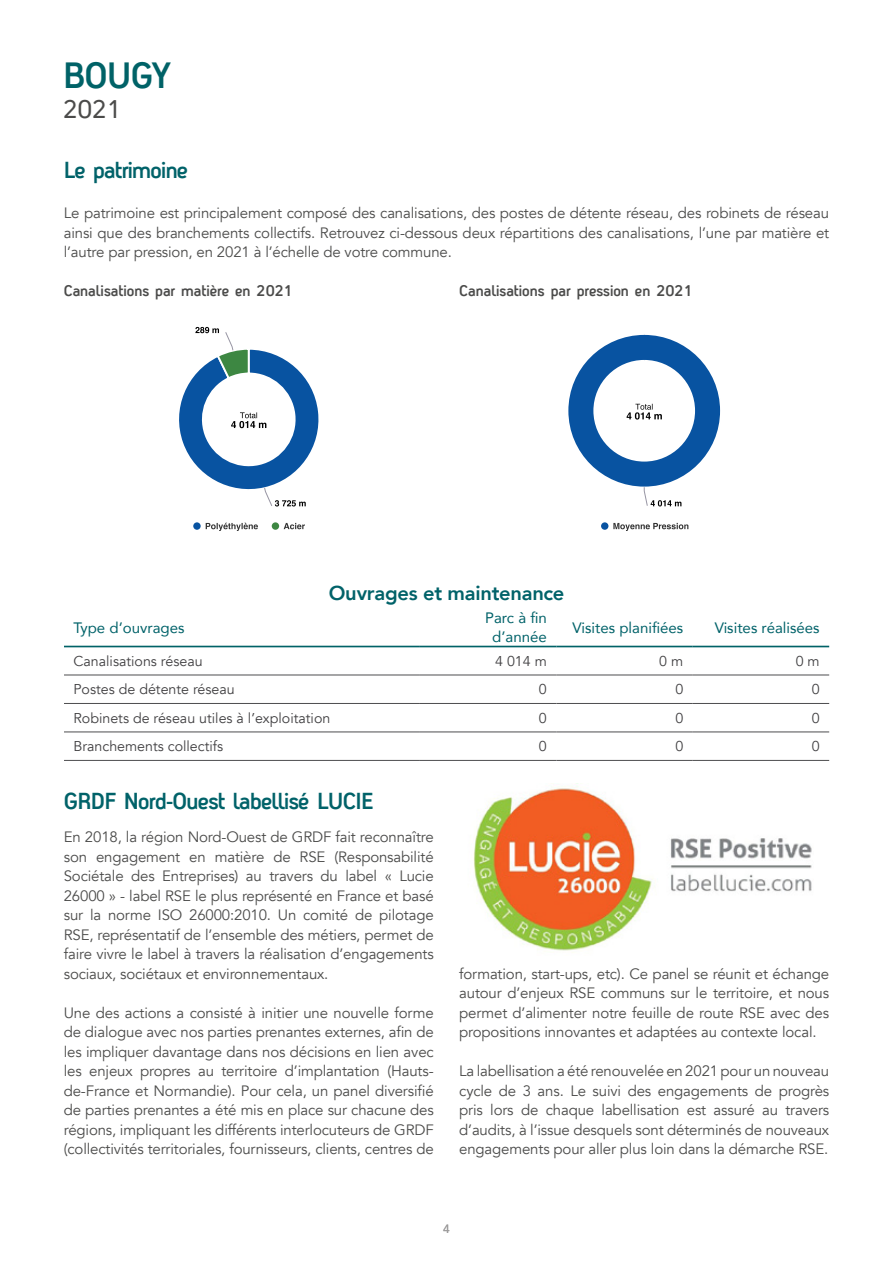
<style>
.page{position:relative;width:893px;height:1263px;background:#fff}
.page>*{position:absolute;margin:0;border:0;box-sizing:border-box;transform-origin:0 0}
.t1{font:700 35.55px "Antagometrica BTW01";letter-spacing:-.025em;color:#006267}
.t2{font:24.75px "Antagometrica BTW01 Regular 2";color:#4b4b4a}
.t3{font:700 22.5px "Antagometrica BTW01";letter-spacing:-.03em;color:#006269}
.t4{font:800 20.1px "Avenir";letter-spacing:-.01em;color:#006269}
.t5{font:15px/19.5px "Avenir";letter-spacing:-.01em;color:#4b4b4a;text-align:justify}
.t6{font:15px/18.5px "Avenir";color:#006269;text-align:center}
.t7{font:700 15px "Antagometrica BTW01";color:#4b4b4a}
.t8{font:14.25px "Avenir";color:#414042}
.t9{font:12px "Avenir";color:#9d9c9c}
</style>
<div class="page">
<svg style="left:206px;top:523px;width:52px;height:8px"></svg>
<div style="left:193px;top:522px;width:8px;height:8px;background:#0853a1;border-radius:50%"></div>
<svg style="left:284px;top:523px;width:21px;height:6px"></svg>
<div style="left:272px;top:522px;width:7px;height:8px;background:#3d8742;border-radius:50%"></div>
<svg style="left:179px;top:327px;width:140px;height:180px"></svg>
<svg style="left:613px;top:523px;width:75px;height:8px"></svg>
<div style="left:601px;top:522px;width:7px;height:8px;background:#0853a1;border-radius:50%"></div>
<svg style="left:568px;top:334px;width:153px;height:172px"></svg>
<svg style="left:64px;top:645px;width:765px;height:115px"></svg>
<hr style="left:64px;top:646px;width:356px;height:1px;background:#006267">
<hr style="left:420px;top:646px;width:136px;height:1px;background:#006267">
<hr style="left:556px;top:646px;width:137px;height:1px;background:#006267">
<hr style="left:693px;top:646px;width:136px;height:1px;background:#006267">
<hr style="left:64px;top:675px;width:356px;height:1px;background:#4d4d4f">
<hr style="left:420px;top:675px;width:136px;height:1px;background:#4d4d4f">
<hr style="left:556px;top:675px;width:137px;height:1px;background:#4d4d4f">
<hr style="left:693px;top:675px;width:136px;height:1px;background:#4d4d4f">
<hr style="left:64px;top:703px;width:356px;height:1px;background:#4d4d4f">
<hr style="left:420px;top:703px;width:136px;height:1px;background:#4d4d4f">
<hr style="left:556px;top:703px;width:137px;height:1px;background:#4d4d4f">
<hr style="left:693px;top:703px;width:136px;height:1px;background:#4d4d4f">
<hr style="left:64px;top:732px;width:356px;height:1px;background:#4d4d4f">
<hr style="left:420px;top:732px;width:136px;height:1px;background:#4d4d4f">
<hr style="left:556px;top:732px;width:137px;height:1px;background:#4d4d4f">
<hr style="left:693px;top:732px;width:136px;height:1px;background:#4d4d4f">
<hr style="left:64px;top:760px;width:356px;height:1px;background:#4d4d4f">
<hr style="left:420px;top:760px;width:136px;height:1px;background:#4d4d4f">
<hr style="left:556px;top:760px;width:137px;height:1px;background:#4d4d4f">
<hr style="left:693px;top:760px;width:136px;height:1px;background:#4d4d4f">
<img style="left:473px;top:783px;width:339px;height:170px">
<h1 class="t1" style="left:63px;top:54px;width:109px">BOUGY</h1>
<h2 class="t2" style="left:63px;top:95px;width:60px">2021</h2>
<h3 class="t3" style="left:64px;top:157px;width:126px">Le patrimoine</h3>
<p class="t5" style="left:64px;top:204px;width:767px">Le patrimoine est principalement composé des canalisations, des postes de détente réseau, des robinets de réseau ainsi que des branchements collectifs. Retrouvez ci-dessous deux répartitions des canalisations, l’une par matière et l’autre par pression, en 2021 à l’échelle de votre commune.</p>
<p class="t7" style="left:64px;top:282px;width:231px">Canalisations par matière en 2021</p>
<p class="t7" style="left:459px;top:282px;width:235px">Canalisations par pression en 2021</p>
<h3 class="t4" style="left:329px;top:577px;width:237px">Ouvrages et maintenance</h3>
<p class="t6" style="left:73px;top:618px;width:113px">Type d’ouvrages</p>
<p class="t6" style="left:485px;top:608px;width:63px">Parc à fin d’année</p>
<p class="t6" style="left:572px;top:618px;width:112px">Visites planifiées</p>
<p class="t6" style="left:715px;top:618px;width:106px">Visites réalisées</p>
<p class="t8" style="left:73px;top:652px;width:131px">Canalisations réseau</p>
<p class="t8" style="left:495px;top:652px;width:53px">4 014 m</p>
<p class="t8" style="left:659px;top:652px;width:25px">0 m</p>
<p class="t8" style="left:796px;top:652px;width:25px">0 m</p>
<p class="t8" style="left:73px;top:681px;width:163px">Postes de détente réseau</p>
<p class="t8" style="left:539px;top:681px;width:9px">0</p>
<p class="t8" style="left:675px;top:681px;width:9px">0</p>
<p class="t8" style="left:812px;top:681px;width:9px">0</p>
<p class="t8" style="left:73px;top:709px;width:258px">Robinets de réseau utiles à l’exploitation</p>
<p class="t8" style="left:539px;top:709px;width:9px">0</p>
<p class="t8" style="left:675px;top:709px;width:9px">0</p>
<p class="t8" style="left:812px;top:709px;width:9px">0</p>
<p class="t8" style="left:73px;top:737px;width:151px">Branchements collectifs</p>
<p class="t8" style="left:539px;top:737px;width:9px">0</p>
<p class="t8" style="left:675px;top:737px;width:9px">0</p>
<p class="t8" style="left:812px;top:737px;width:9px">0</p>
<h3 class="t3" style="left:64px;top:787px;width:311px">GRDF Nord-Ouest labellisé LUCIE</h3>
<p class="t5" style="left:64px;top:828px;width:371px">En 2018, la région Nord-Ouest de GRDF fait reconnaître son engagement en matière de RSE (Responsabilité Sociétale des Entreprises) au travers du label « Lucie 26000 » - label RSE le plus représenté en France et basé sur la norme ISO 26000:2010. Un comité de pilotage RSE, représentatif de l’ensemble des métiers, permet de faire vivre le label à travers la réalisation d’engagements sociaux, sociétaux et environnementaux.</p>
<p class="t5" style="left:64px;top:1003px;width:371px">Une des actions a consisté à initier une nouvelle forme de dialogue avec nos parties prenantes externes, afin de les impliquer davantage dans nos décisions en lien avec les enjeux propres au territoire d’implantation (Hauts&shy;de-France et Normandie). Pour cela, un panel diversifié de parties prenantes a été mis en place sur chacune des régions, impliquant les différents interlocuteurs de GRDF (collectivités territoriales, fournisseurs, clients, centres de</p>
<p class="t5" style="left:459px;top:964px;width:371px">formation, start-ups, etc). Ce panel se réunit et échange autour d’enjeux RSE communs sur le territoire, et nous permet d’alimenter notre feuille de route RSE avec des propositions innovantes et adaptées au contexte local.</p>
<p class="t5" style="left:459px;top:1062px;width:371px">La labellisation a été renouvelée en 2021 pour un nouveau cycle de 3 ans. Le suivi des engagements de progrès pris lors de chaque labellisation est assuré au travers d’audits, à l’issue desquels sont déterminés de nouveaux engagements pour aller plus loin dans la démarche RSE.</p>
<p class="t9" style="left:443px;top:1219px;width:8px">4</p>
</div>
